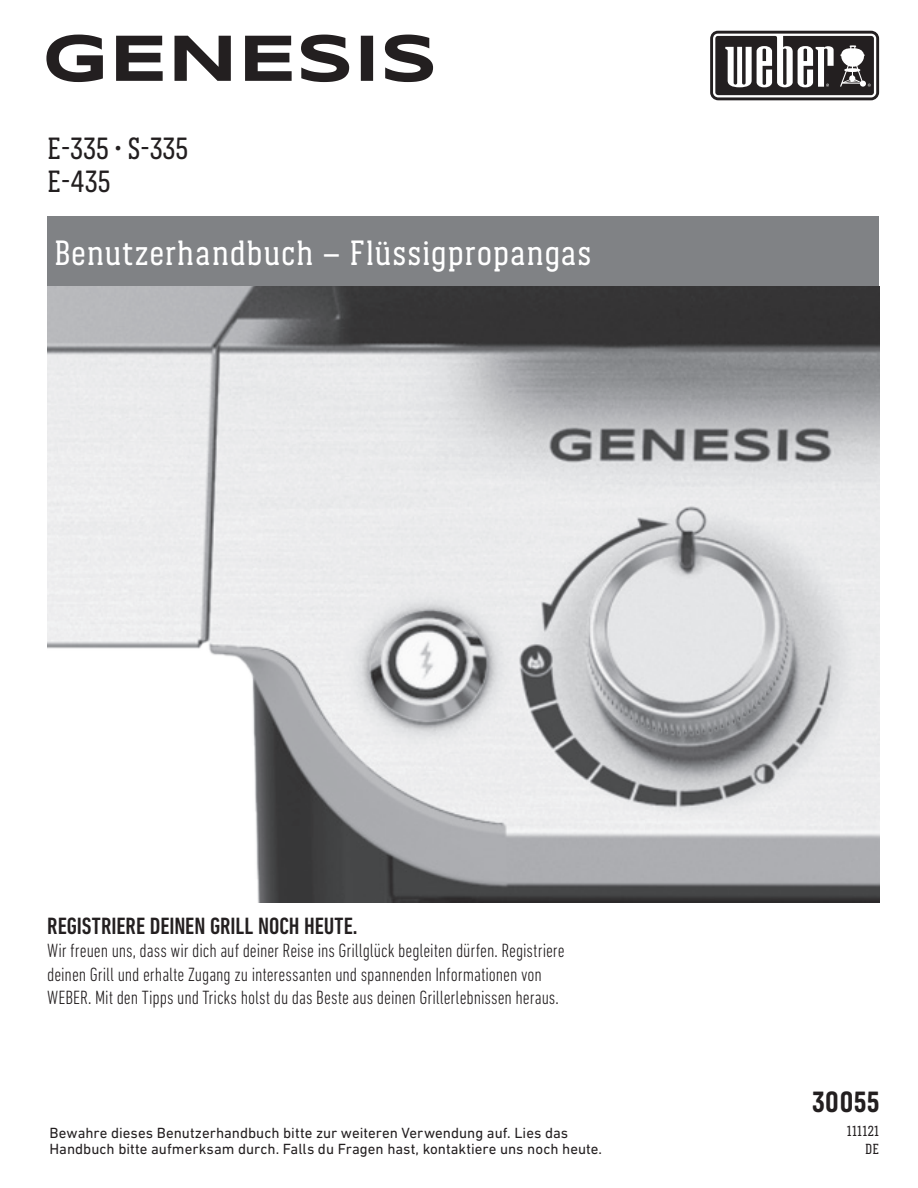
<style>
.page{position:relative;width:918px;height:1188px;background:#fff}
.page>*{position:absolute;margin:0;border:0;box-sizing:border-box;transform-origin:0 0}
.t1{font:36px "Weber Serif";letter-spacing:.02em;color:#fff}
.t2{font:31.5px/33px "Weber Serif";color:#231f20}
.t3{font:700 30px "Weber Serif";letter-spacing:.025em;color:#231f20}
.t4{font:500 condensed 24px "DIN Next LT Pro";color:#231f20}
.t5{font:300 condensed 19.5px/23.4px "DIN Next LT Pro";letter-spacing:-.005em;color:#231f20}
.t6{font:15px/16.5px "DIN Next LT Pro";color:#231f20}
.t7{font:15px/18px "Weber Serif";letter-spacing:.025em;color:#231f20;text-align:right}
</style>
<div class="page">
<div style="left:47px;top:216px;width:832px;height:70px;background:#808285"></div>
<svg style="left:710px;top:31px;width:169px;height:69px"></svg>
<svg style="left:713px;top:34px;width:163px;height:63px"></svg>
<img style="left:47px;top:286px;width:832px;height:616px">
<svg style="left:46px;top:35px;width:387px;height:47px"></svg>
<h2 class="t2" style="left:47px;top:132px;width:142px">E-335 • S-335<br>E-435</h2>
<h1 class="t1" style="left:54px;top:233px;width:539px">Benutzerhandbuch – Flüssigpropangas</h1>
<p class="t4" style="left:47px;top:912px;width:312px">REGISTRIERE DEINEN GRILL NOCH HEUTE.</p>
<p class="t5" style="left:47px;top:939px;width:519px">Wir freuen uns, dass wir dich auf deiner Reise ins Grillglück begleiten dürfen. Registriere deinen Grill und erhalte Zugang zu interessanten und spannenden Informationen von<br>WEBER. Mit den Tipps und Tricks holst du das Beste aus deinen Grillerlebnissen heraus.</p>
<p class="t6" style="left:50px;top:1124px;width:554px">Bewahre dieses Benutzerhandbuch bitte zur weiteren Verwendung auf. Lies das<br>Handbuch bitte aufmerksam durch. Falls du Fragen hast, kontaktiere uns noch heute.</p>
<h3 class="t3" style="left:812px;top:1084px;width:69px">30055</h3>
<p class="t7" style="left:847px;top:1122px;width:34px">111121<br>DE</p>
</div>
